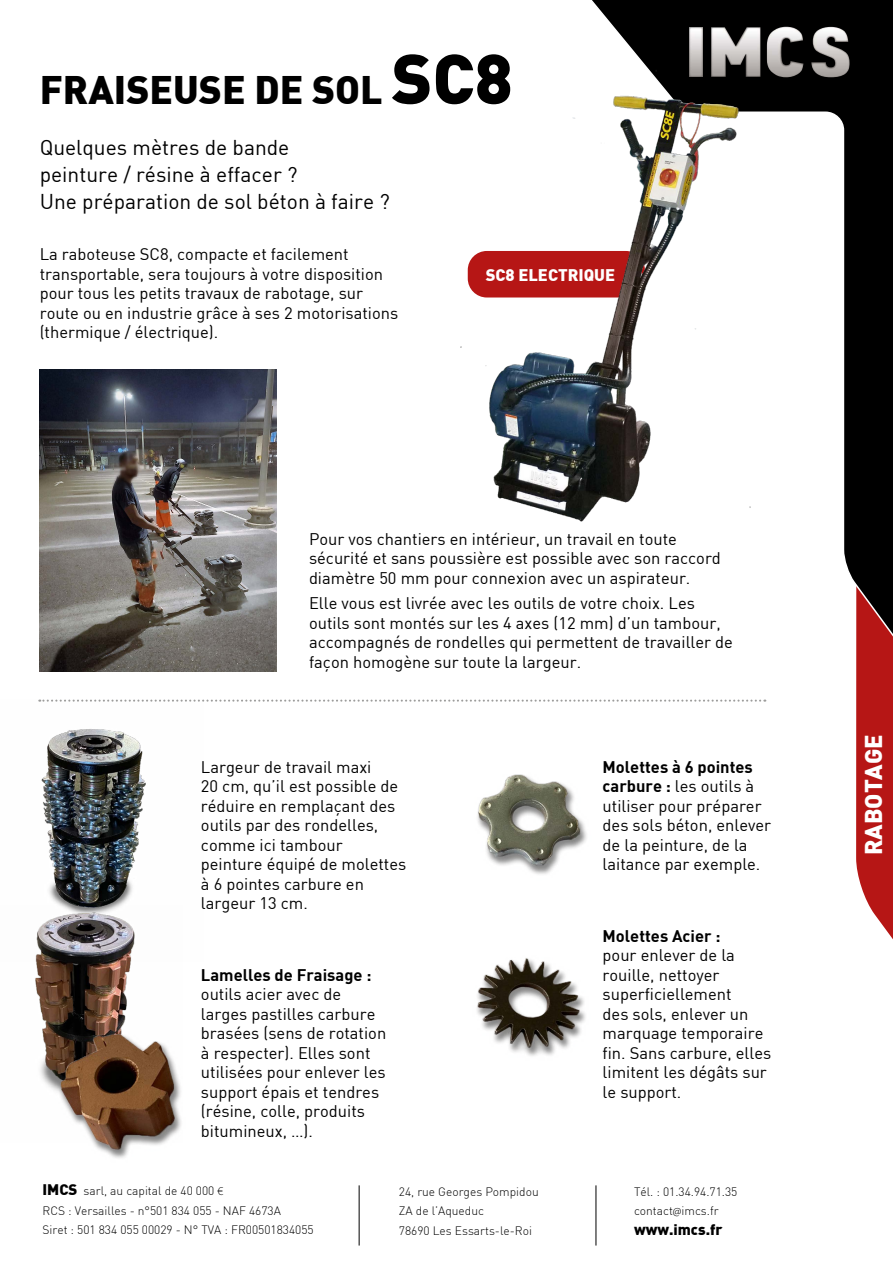
<style>
.page{position:relative;width:893px;height:1263px;background:#fff}
.page>*{position:absolute;margin:0;border:0;box-sizing:border-box;transform-origin:0 0}
.t1{font:900 39px "DIN";color:#000}
.t2{font:900 23.85px "DIN";color:#fff}
.t3{font:21px/27px "DIN";color:#000}
.t4{font:16.5px/19.5px "DIN";color:#000}
.t5{font:700 16.5px "DIN";color:#000}
.t6{font:900 16.5px "DIN";color:#fff}
.t7{font:900 15px "DIN";color:#000}
.t8{font:300 12px/19.5px "DIN";color:#000}
.s1{font-size:69px}
.s2{font-weight:700}
.s3{font-weight:900;font-size:15px}
.s4{font-family:"Myriad Pro"}
</style>
<div class="page">
<svg style="left:856px;top:733px;width:37px;height:206px;background:#c03635"></svg>
<svg style="left:592px;top:0;width:301px;height:733px"></svg>
<img style="left:689px;top:27px;width:14px;height:43px">
<img style="left:711px;top:27px;width:49px;height:50px">
<img style="left:767px;top:27px;width:36px;height:50px">
<img style="left:811px;top:27px;width:39px;height:50px">
<img style="left:460px;top:70px;width:292px;height:462px">
<img style="left:40px;top:370px;width:237px;height:301px">
<img style="left:38px;top:700px;width:108px;height:206px">
<img style="left:35px;top:906px;width:100px;height:176px">
<img style="left:45px;top:998px;width:136px;height:160px">
<img style="left:477px;top:716px;width:121px;height:158px">
<img style="left:477px;top:958px;width:109px;height:98px">
<svg style="left:39px;top:699px;width:726px;height:3px"></svg>
<hr style="left:359px;top:1185px;width:1px;height:60px;background:#000">
<hr style="left:596px;top:1185px;width:1px;height:60px;background:#000">
<h1 class="t1" style="left:40px;top:64px;width:475px">FRAISEUSE DE SOL <span class="s1">SC8</span></h1>
<p class="t3" style="left:40px;top:133px;width:352px">Quelques mètres de bande<br>peinture / résine à effacer ?<br>Une préparation de sol béton à faire ?</p>
<p class="t4" style="left:40px;top:244px;width:360px">La raboteuse SC8, compacte et facilement transportable, sera toujours à votre disposition pour tous les petits travaux de rabotage, sur route ou en industrie grâce à ses 2 motorisations (thermique / électrique).</p>
<p class="t6" style="left:486px;top:264px;width:131px">SC8 ELECTRIQUE</p>
<p class="t4" style="left:309px;top:528px;width:413px">Pour vos chantiers en intérieur, un travail en toute sécurité et sans poussière est possible avec son raccord diamètre 50 mm pour connexion avec un aspirateur.</p>
<p class="t4" style="left:309px;top:593px;width:425px">Elle vous est livrée avec les outils de votre choix. Les outils sont montés sur les 4 axes (12 mm) d’un tambour, accompagnés de rondelles qui permettent de travailler de façon homogène sur toute la largeur.</p>
<p class="t4" style="left:201px;top:757px;width:207px">Largeur de travail maxi<br>20 cm, qu’il est possible de réduire en remplaçant des outils par des rondelles, comme ici tambour peinture équipé de molettes à 6 pointes carbure en largeur 13 cm.</p>
<p class="t5" style="left:201px;top:964px;width:172px">Lamelles de Fraisage :</p>
<p class="t4" style="left:201px;top:984px;width:187px">outils acier avec de larges pastilles carbure brasées (sens de rotation à respecter). Elles sont utilisées pour enlever les support épais et tendres (résine, colle, produits bitumineux, …).</p>
<p class="t4" style="left:603px;top:757px;width:170px"><span class="s2">Molettes à 6 pointes carbure :</span> les outils à utiliser pour préparer des sols béton, enlever de la peinture, de la laitance par exemple.</p>
<p class="t5" style="left:603px;top:925px;width:119px">Molettes Acier :</p>
<p class="t4" style="left:603px;top:945px;width:170px">pour enlever de la rouille, nettoyer superficiellement<br>des sols, enlever un marquage temporaire fin. Sans carbure, elles limitent les dégâts sur le support.</p>
<p class="t8" style="left:43px;top:1181px;width:273px"><span class="s3">IMCS</span> sarl, au capital de 40 000 <span class="s4">€<br></span>RCS : Versailles - n°501 834 055 - NAF 4673A<br>Siret : 501 834 055 00029 - N° TVA : FR00501834055</p>
<p class="t8" style="left:634px;top:1181px;width:105px">Tél. : 01.34.94.71.35 contact<span class="s4">@</span>imcs.fr</p>
<p class="t8" style="left:399px;top:1181px;width:141px">24, rue Georges Pompidou<br>ZA de l’Aqueduc<br>78690 Les Essarts-le-Roi</p>
<p class="t7" style="left:634px;top:1219px;width:90px">www.imcs.fr</p>
<h2 class="t2" style="left:858px;top:855px;width:123px;rotate:-90deg">RABOTAGE</h2>
</div>
